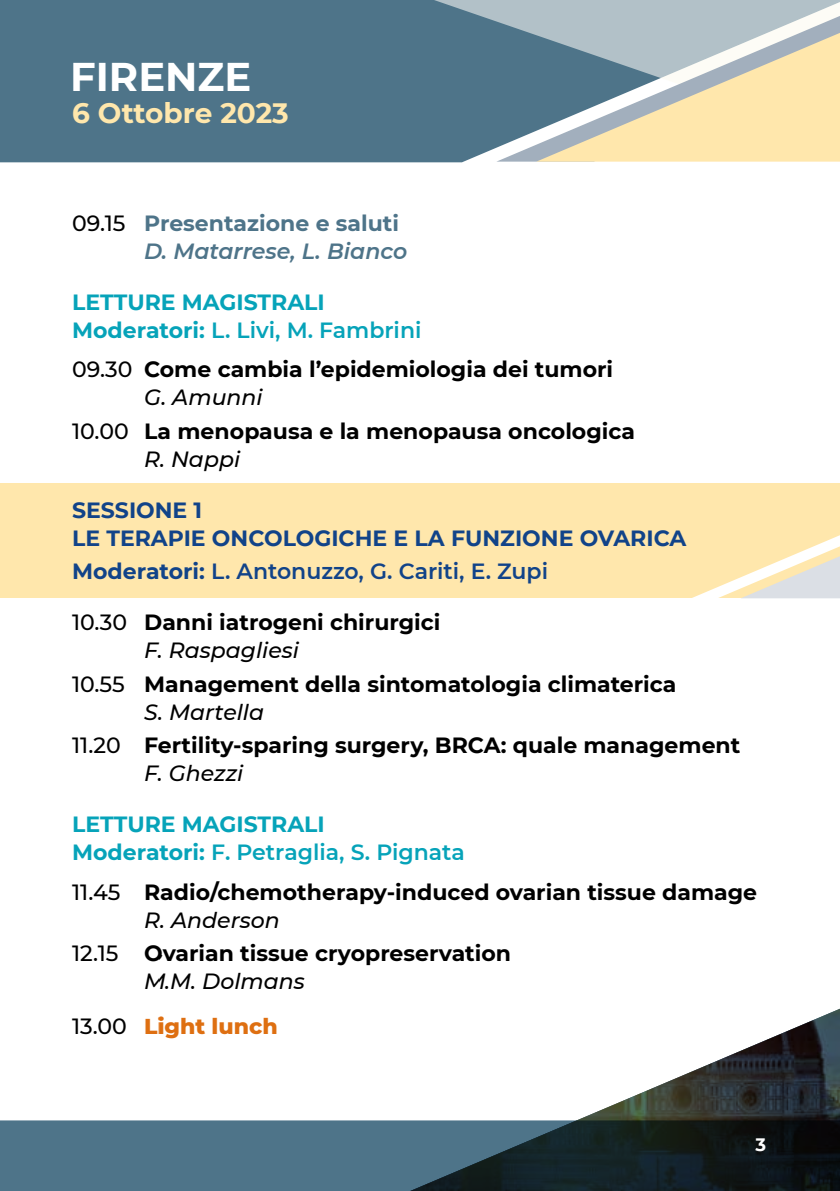
<style>
.page{position:relative;width:840px;height:1191px;background:#fff}
.page>*{position:absolute;margin:0;border:0;box-sizing:border-box;transform-origin:0 0}
.t1{font:700 40px "Montserrat";color:#fff}
.t2{font:700 28px "Montserrat";color:#ffe7ac}
.t3{font:700 22px/28px "Montserrat";color:#000}
.t4{font:700 22px/28px "Montserrat";color:#06a3b9}
.t5{font:700 22px/28px "Montserrat";color:#114389}
.t6{font:700 22px/28px "Montserrat";color:#4e7489}
.t7{font:600 22px "Montserrat";color:#114389}
.t8{font:800 22px "Montserrat";color:#de6f11}
.t9{font:700 18px "Montserrat";color:#fff}
.s1{font-weight:500;color:#000}
.s2{font-weight:600;font-style:italic}
.s3{font-weight:600}
.s4{font-weight:500}
.s5{font-weight:500;font-style:italic}
.s6{font-weight:700}
</style>
<div class="page">
<div style="left:0;top:483px;width:839px;height:115px;background:#ffe7ac"></div>
<svg style="left:692px;top:535px;width:147px;height:64px"></svg>
<div style="left:0;top:1120px;width:839px;height:71px;background:#4e7489"></div>
<img style="left:243px;top:1009px;width:596px;height:182px">
<div style="left:0;top:0;width:496px;height:162px;background:#4e7489"></div>
<svg style="left:420px;top:0;width:419px;height:129px;background:#7793a2"></svg>
<svg style="left:496px;top:16px;width:343px;height:146px;background:#90a7b3"></svg>
<svg style="left:536px;top:33px;width:303px;height:129px;background:#cdcab3"></svg>
<h1 class="t1" style="left:70px;top:48px;width:182px">FIRENZE</h1>
<p class="t2" style="left:72px;top:92px;width:218px">6 Ottobre 2023</p>
<p class="t6" style="left:144px;top:208px;width:264px;text-indent:-72px"><span class="s1">09.15</span> Presentazione e saluti<br><span class="s2">D. Matarrese, L. Bianco</span></p>
<p class="t4" style="left:72px;top:287px;width:350px">LETTURE MAGISTRALI<br>Moderatori: <span class="s3">L. Livi, M. Fambrini</span></p>
<p class="t3" style="left:144px;top:354px;width:470px;text-indent:-72px"><span class="s4">09.30</span> Come cambia l’epidemiologia dei tumori<br><span class="s5">G. Amunni</span></p>
<p class="t3" style="left:144px;top:416px;width:492px;text-indent:-72px"><span class="s4">10.00</span> La menopausa e la menopausa oncologica<br><span class="s5">R. Nappi</span></p>
<p class="t5" style="left:72px;top:495px;width:615px">SESSIONE 1<br>LE TERAPIE ONCOLOGICHE E LA FUNZIONE OVARICA</p>
<p class="t7" style="left:72px;top:556px;width:477px"><span class="s6">Moderatori:</span> L. Antonuzzo, G. Cariti, E. Zupi</p>
<p class="t3" style="left:144px;top:607px;width:298px;text-indent:-72px"><span class="s4">10.30</span> Danni iatrogeni chirurgici<br><span class="s5">F. Raspagliesi</span></p>
<p class="t3" style="left:144px;top:669px;width:533px;text-indent:-72px"><span class="s4">10.55</span> Management della sintomatologia climaterica<br><span class="s5">S. Martella</span></p>
<p class="t3" style="left:144px;top:730px;width:597px;text-indent:-72px"><span class="s4">11.20</span> Fertility-sparing surgery, BRCA: quale management<br><span class="s5">F. Ghezzi</span></p>
<p class="t4" style="left:72px;top:809px;width:394px">LETTURE MAGISTRALI<br>Moderatori: <span class="s3">F. Petraglia, S. Pignata</span></p>
<p class="t3" style="left:144px;top:876px;width:614px;text-indent:-72px"><span class="s4">11.45</span> Radio/chemotherapy-induced ovarian tissue damage<br><span class="s5">R. Anderson</span></p>
<p class="t3" style="left:144px;top:938px;width:368px;text-indent:-72px"><span class="s4">12.15</span> Ovarian tissue cryopreservation<br><span class="s5">M.M. Dolmans</span></p>
<p class="t8" style="left:72px;top:1010px;width:207px"><span class="s1">13.00</span> Light lunch</p>
<p class="t9" style="left:755px;top:1131px;width:12px">3</p>
</div>
